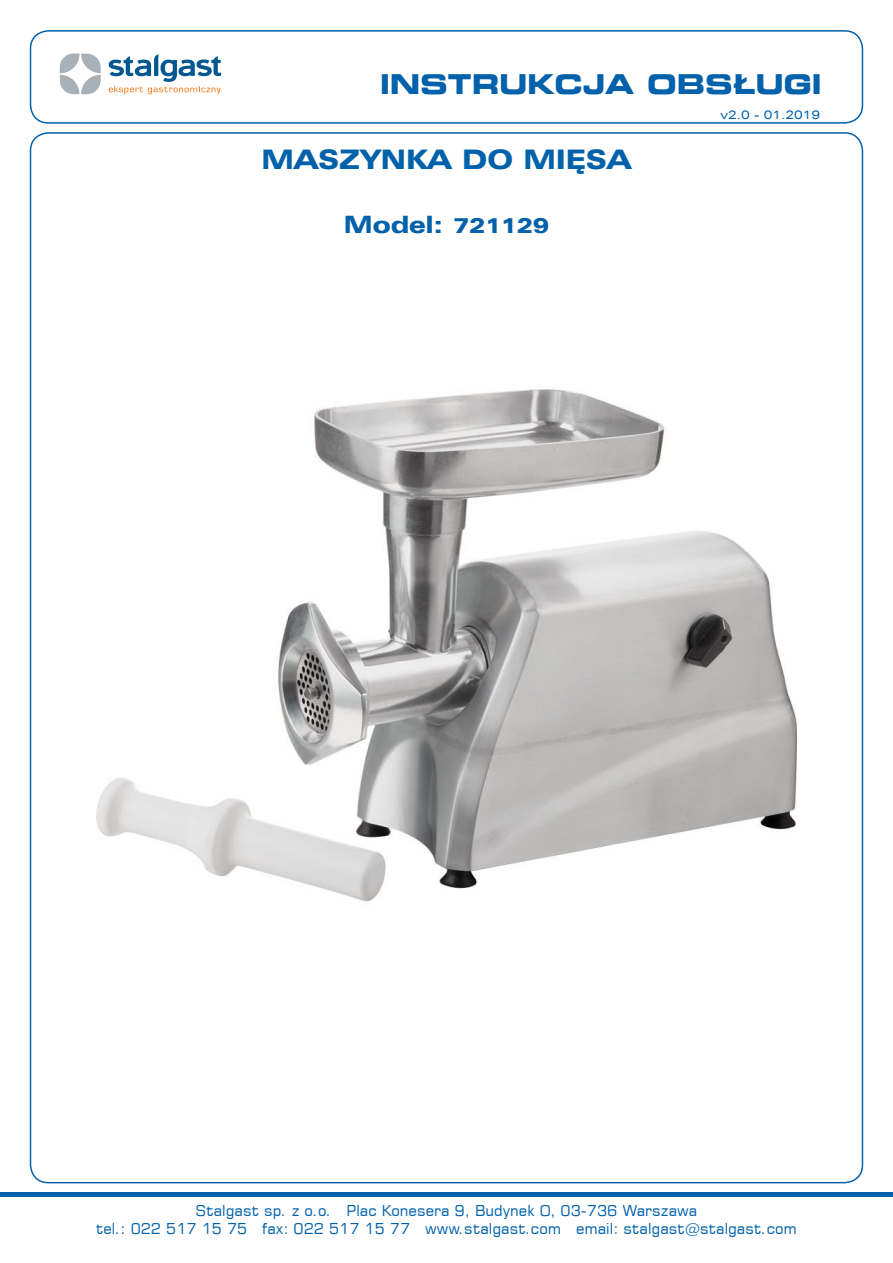
<style>
.page{position:relative;width:893px;height:1263px;background:#fff}
.page>*{position:absolute;margin:0;border:0;box-sizing:border-box;transform-origin:0 0}
.t1{font:700 27px "Square 721 Ex EU";letter-spacing:-.01em;color:#0161aa}
.t2{font:27px "Zurich Blk Ex EU";color:#0161aa}
.t3{font:24px "Zurich Blk Ex EU";color:#0161aa}
.t4{font:15px "Square 721 EU";color:#0161aa}
.t5{font:12px "Zurich Ex EU";color:#0161aa}
.s1{font-size:21px}
</style>
<div class="page">
<div style="left:30px;top:30px;width:833px;height:94px;border:2px solid #0161aa;border-radius:18px"></div>
<hr style="left:0;top:1192px;width:893px;height:4px;background:#0161aa">
<img style="left:97px;top:389px;width:699px;height:513px">
<svg style="left:59px;top:53px;width:163px;height:42px"></svg>
<p class="t1" style="left:380px;top:68px;width:444px">INSTRUKCJA OBSŁUGI</p>
<p class="t2" style="left:261px;top:143px;width:372px">MASZYNKA DO MIĘSA</p>
<p class="t3" style="left:344px;top:211px;width:207px">Model: <span class="s1">721129</span></p>
<p class="t5" style="left:720px;top:108px;width:101px">v2.0 - 01.2019</p>
<p class="t4" style="left:196px;top:1201px;width:503px">Stalgast sp. z o.o. Plac Konesera 9, Budynek O, 03-736 Warszawa</p>
<p class="t4" style="left:96px;top:1219px;width:702px">tel.: 022 517 15 75 fax: 022 517 15 77 www.stalgast.com email: stalgast@stalgast.com</p>
</div>
